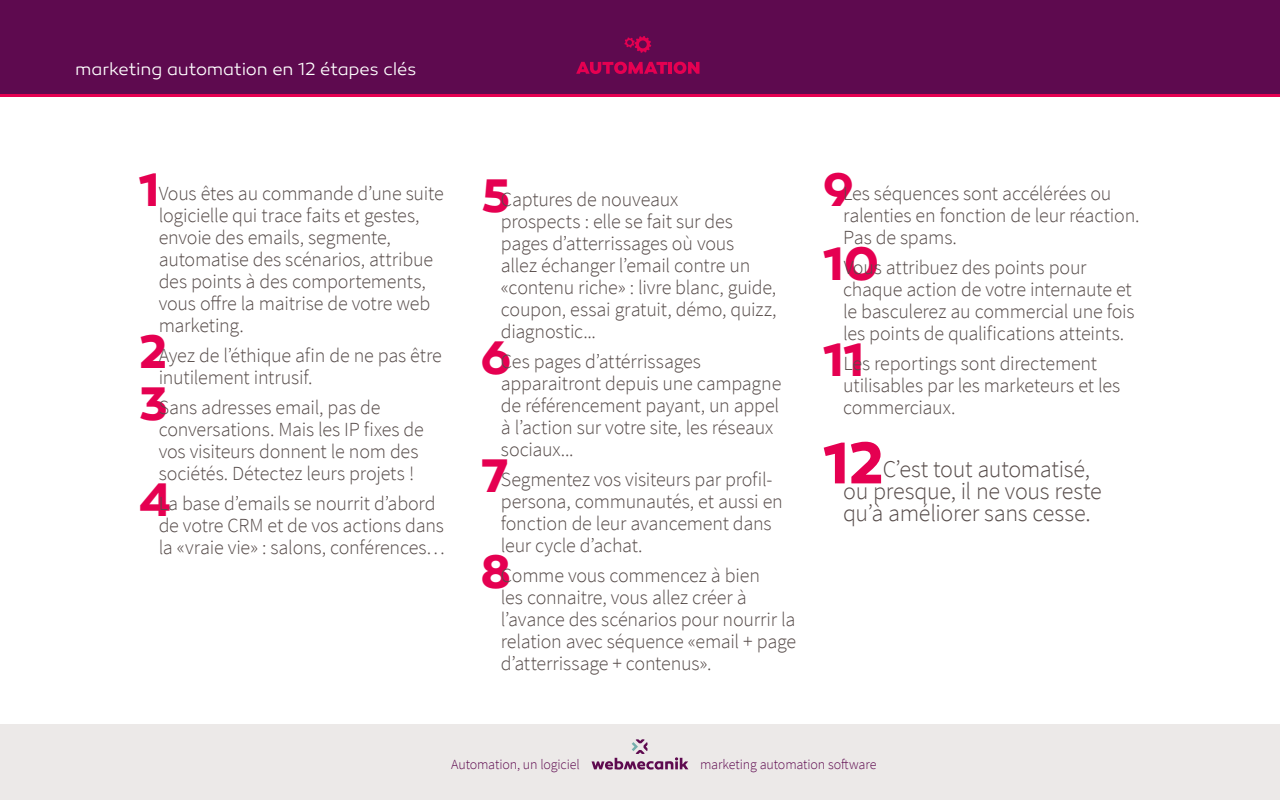
<style>
.page{position:relative;width:1280px;height:800px;background:#fff}
.page>*{position:absolute;margin:0;border:0;box-sizing:border-box;transform-origin:0 0}
.t1{font:700 60px "Canaro";color:#e50051}
.t2{font:700 48px "Canaro";color:#e50051}
.t3{font:300 24px/22px "Source Sans Pro";letter-spacing:-.015em;color:#564b49}
.t4{font:300 20px/22px "Source Sans Pro";letter-spacing:-.01em;color:#564b49}
.t5{font:300 18px "Canaro";letter-spacing:-.01em;color:#fff}
.t6{font:300 14px "Source Sans Pro";letter-spacing:-.01em;color:#5e0a4f}
</style>
<div class="page">
<div style="left:0;top:0;width:1280px;height:94px;background:#5e0a4f"></div>
<hr style="left:0;top:94px;width:1280px;height:3px;background:#e50051">
<div style="left:0;top:724px;width:1280px;height:76px;background:#ece9e8"></div>
<svg style="left:592px;top:739px;width:96px;height:31px"></svg>
<svg style="left:576px;top:62px;width:124px;height:12px"></svg>
<svg style="left:624px;top:36px;width:27px;height:17px"></svg>
<p class="t5" style="left:75px;top:58px;width:343px">marketing automation en 12 étapes clés</p>
<h2 class="t2" style="left:139px;top:160px;width:23px">1</h2>
<p class="t4" style="left:159px;top:183px;width:287px">Vous êtes au commande d’une suite logicielle qui trace faits et gestes, envoie des emails, segmente, automatise des scénarios, attribue des points à des comportements, vous offre la maitrise de votre web marketing.</p>
<h2 class="t2" style="left:139px;top:322px;width:30px">2</h2>
<p class="t4" style="left:159px;top:345px;width:285px">Ayez de l’éthique afin de ne pas être inutilement intrusif.</p>
<h2 class="t2" style="left:139px;top:374px;width:31px">3</h2>
<p class="t4" style="left:159px;top:397px;width:267px">Sans adresses email, pas de conversations. Mais les IP fixes de vos visiteurs donnent le nom des sociétés. Détectez leurs projets !</p>
<h2 class="t2" style="left:139px;top:470px;width:34px">4</h2>
<p class="t4" style="left:159px;top:493px;width:288px">La base d’emails se nourrit d’abord de votre CRM et de vos actions dans la «vraie vie» : salons, conférences…</p>
<h2 class="t2" style="left:481px;top:166px;width:31px">5</h2>
<p class="t4" style="left:501px;top:188px;width:277px">Captures de nouveaux<br>prospects : elle se fait sur des pages d’atterrissages où vous<br>allez échanger l’email contre un «contenu riche» : livre blanc, guide, coupon, essai gratuit, démo, quizz, diagnostic...</p>
<h2 class="t2" style="left:481px;top:328px;width:32px">6</h2>
<p class="t4" style="left:501px;top:350px;width:282px">Ces pages d’attérrissages apparaitront depuis une campagne de référencement payant, un appel à l’action sur votre site, les réseaux sociaux...</p>
<h2 class="t2" style="left:481px;top:446px;width:29px">7</h2>
<p class="t4" style="left:501px;top:468px;width:284px">Segmentez vos visiteurs par profil&shy;persona, communautés, et aussi en fonction de leur avancement dans leur cycle d’achat.</p>
<h2 class="t2" style="left:481px;top:542px;width:32px">8</h2>
<p class="t4" style="left:501px;top:564px;width:297px">Comme vous commencez à bien<br>les connaitre, vous allez créer à l’avance des scénarios pour nourrir la relation avec séquence «email + page d’atterrissage + contenus».</p>
<h2 class="t2" style="left:823px;top:160px;width:32px">9</h2>
<p class="t4" style="left:843px;top:183px;width:298px">Les séquences sont accélérées ou ralenties en fonction de leur réaction.<br>Pas de spams.</p>
<h2 class="t2" style="left:823px;top:234px;width:58px">10</h2>
<p class="t4" style="left:843px;top:257px;width:293px">Vous attribuez des points pour chaque action de votre internaute et le basculerez au commercial une fois les points de qualifications atteints.</p>
<h2 class="t2" style="left:823px;top:330px;width:43px">11</h2>
<p class="t4" style="left:843px;top:353px;width:279px">Les reportings sont directement utilisables par les marketeurs et les commerciaux.</p>
<h1 class="t1" style="left:823px;top:426px;width:62px">12</h1>
<p class="t3" style="left:843px;top:459px;width:260px;text-indent:40px">C’est tout automatisé, ou presque, il ne vous reste qu’à améliorer sans cesse.</p>
<p class="t6" style="left:451px;top:756px;width:130px">Automation, un logiciel</p>
<p class="t6" style="left:700px;top:756px;width:178px">marketing automation software</p>
</div>
